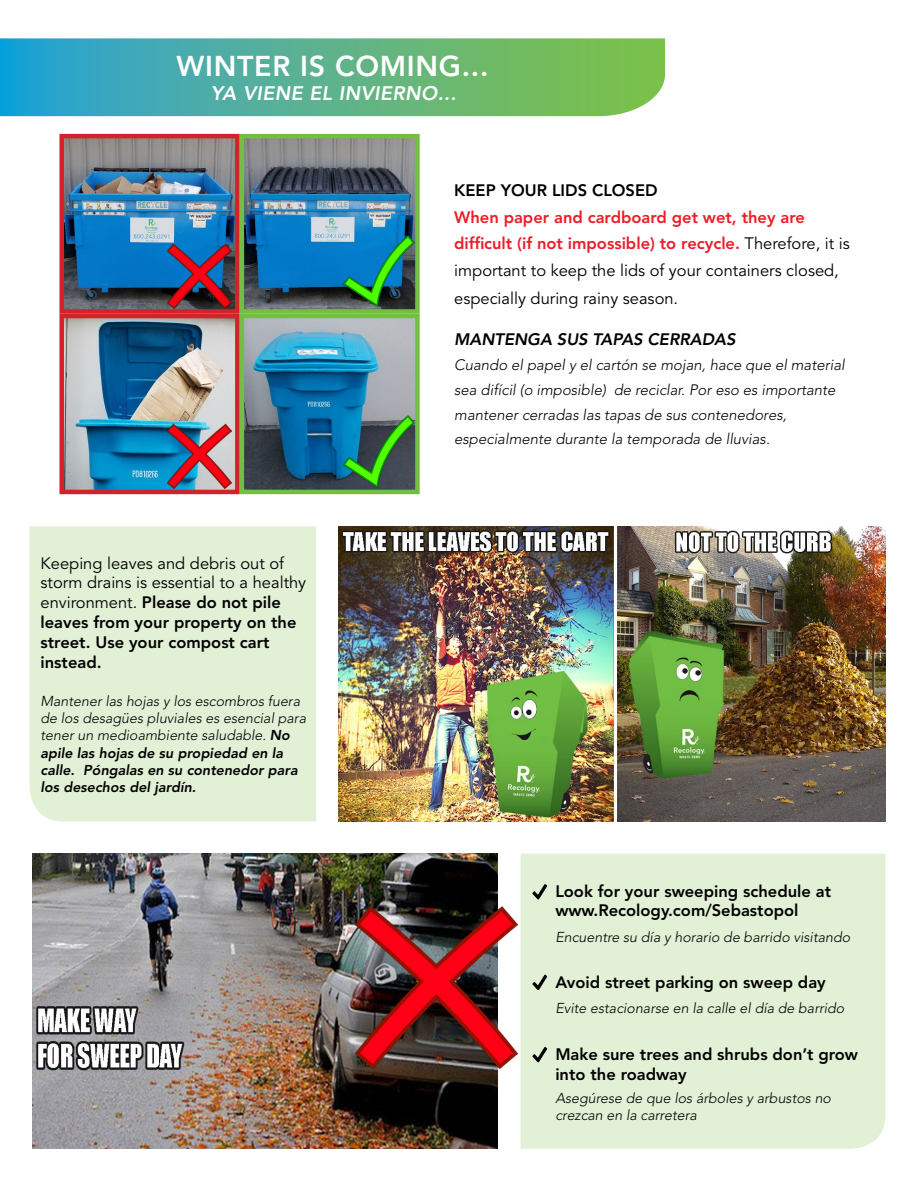
<style>
.page{position:relative;width:918px;height:1188px;background:#fff}
.page>*{position:absolute;margin:0;border:0;box-sizing:border-box;transform-origin:0 0}
.t1{font:800 28.5px "Avenir LT Std";letter-spacing:.025em;color:#fff}
.t2{font:italic 800 19.5px "Avenir LT Std";letter-spacing:.025em;color:#fff}
.t3{font:800 16.5px/19.8px "Avenir LT Std";color:#000}
.t4{font:800 16.5px/26.5px "Avenir LT Std";color:#ed1c27}
.t5{font:16.5px "Avenir LT Std";color:#000}
.t6{font:italic 800 16.5px "Avenir LT Std";color:#000}
.t7{font:italic 300 15px/24.8px "Avenir LT Std";color:#000}
.t8{font:italic 300 14.25px/17.1px "Avenir LT Std";color:#000}
.s1{font-weight:400}
.s2{font-weight:800}
.s3{font-weight:400;color:#000}
</style>
<div class="page">
<svg style="left:0;top:38px;width:665px;height:78px;background:#59b38f"></svg>
<div style="left:521px;top:854px;width:364px;height:295px;background:#e2f0d6"></div>
<img style="left:33px;top:854px;width:464px;height:295px">
<img style="left:334px;top:898px;width:183px;height:171px">
<img style="left:245px;top:139px;width:170px;height:170px">
<div style="left:240px;top:134px;width:180px;height:180px;border:4px solid #72bf44"></div>
<img style="left:64px;top:139px;width:171px;height:170px">
<div style="left:59px;top:134px;width:181px;height:180px;border:4px solid #d2232a"></div>
<img style="left:245px;top:319px;width:170px;height:170px">
<div style="left:240px;top:314px;width:180px;height:180px;border:4px solid #72bf44"></div>
<img style="left:64px;top:319px;width:171px;height:170px">
<div style="left:59px;top:314px;width:181px;height:180px;border:4px solid #d2232a"></div>
<img style="left:163px;top:243px;width:68px;height:66px">
<img style="left:343px;top:416px;width:72px;height:73px">
<img style="left:343px;top:235px;width:72px;height:74px">
<img style="left:163px;top:423px;width:68px;height:66px">
<div style="left:30px;top:526px;width:286px;height:295px;background:#e2f0d6"></div>
<img style="left:339px;top:526px;width:546px;height:295px">
<svg style="left:532px;top:884px;width:15px;height:15px"></svg>
<svg style="left:532px;top:975px;width:15px;height:15px"></svg>
<svg style="left:532px;top:1047px;width:15px;height:15px"></svg>
<h1 class="t1" style="left:177px;top:49px;width:314px">WINTER IS COMING...</h1>
<h2 class="t2" style="left:211px;top:82px;width:198px">YA VIENE EL IN VIERNO</h2>
<h2 class="t2" style="left:438px;top:82px;width:20px">...</h2>
<p class="t3" style="left:41px;top:553px;width:267px"><span class="s1">Keeping leaves and debris out of storm drains is essential to a healthy environment.</span> Please do not pile leaves from your property on the street. Use your compost cart instead.</p>
<p class="t8" style="left:41px;top:693px;width:267px">Mantener las hojas y los escombros fuera de los desagües pluviales es esencial para tener un medioambiente saludable. <span class="s2">No apile las hojas de su propiedad en la calle. Póngalas en su contenedor para los desechos del jardín.</span></p>
<p class="t3" style="left:454px;top:180px;width:205px">KEEP YOUR LIDS CLOSED</p>
<p class="t4" style="left:454px;top:204px;width:397px">When paper and cardboard get wet, they are difficult (if not impossible) to recycle. <span class="s3">Therefore, it is important to keep the lids of your containers closed,</span></p>
<p class="t5" style="left:454px;top:289px;width:225px">especially during rainy season.</p>
<p class="t6" style="left:454px;top:330px;width:15px">MAN</p>
<p class="t6" style="left:495px;top:330px;width:186px">TENGA SUS TAPAS CERRA</p>
<p class="t6" style="left:702px;top:330px;width:35px">DAS</p>
<p class="t7" style="left:454px;top:353px;width:392px">Cuando el papel y el cartón se mojan, hace que el material sea difícil (o imposible) de reciclar. Por eso es importante mantener cerradas las tapas de sus contenedores, especialmente durante la temporada de lluvias.</p>
<p class="t3" style="left:555px;top:881px;width:277px">Look for your sweeping schedule at www.Recology.com/Sebastopol</p>
<p class="t8" style="left:555px;top:929px;width:296px">Encuentre su día y horario de barrido visitando</p>
<p class="t3" style="left:555px;top:973px;width:272px">Avoid street parking on sweep day</p>
<p class="t8" style="left:555px;top:1000px;width:291px">Evite estacionarse en la calle el día de barrido</p>
<p class="t3" style="left:555px;top:1044px;width:304px">Make sure trees and shrubs don’t grow into the roadway</p>
<p class="t8" style="left:555px;top:1090px;width:277px">Asegúrese de que los árboles y arbustos no crezcan en la carretera</p>
</div>
